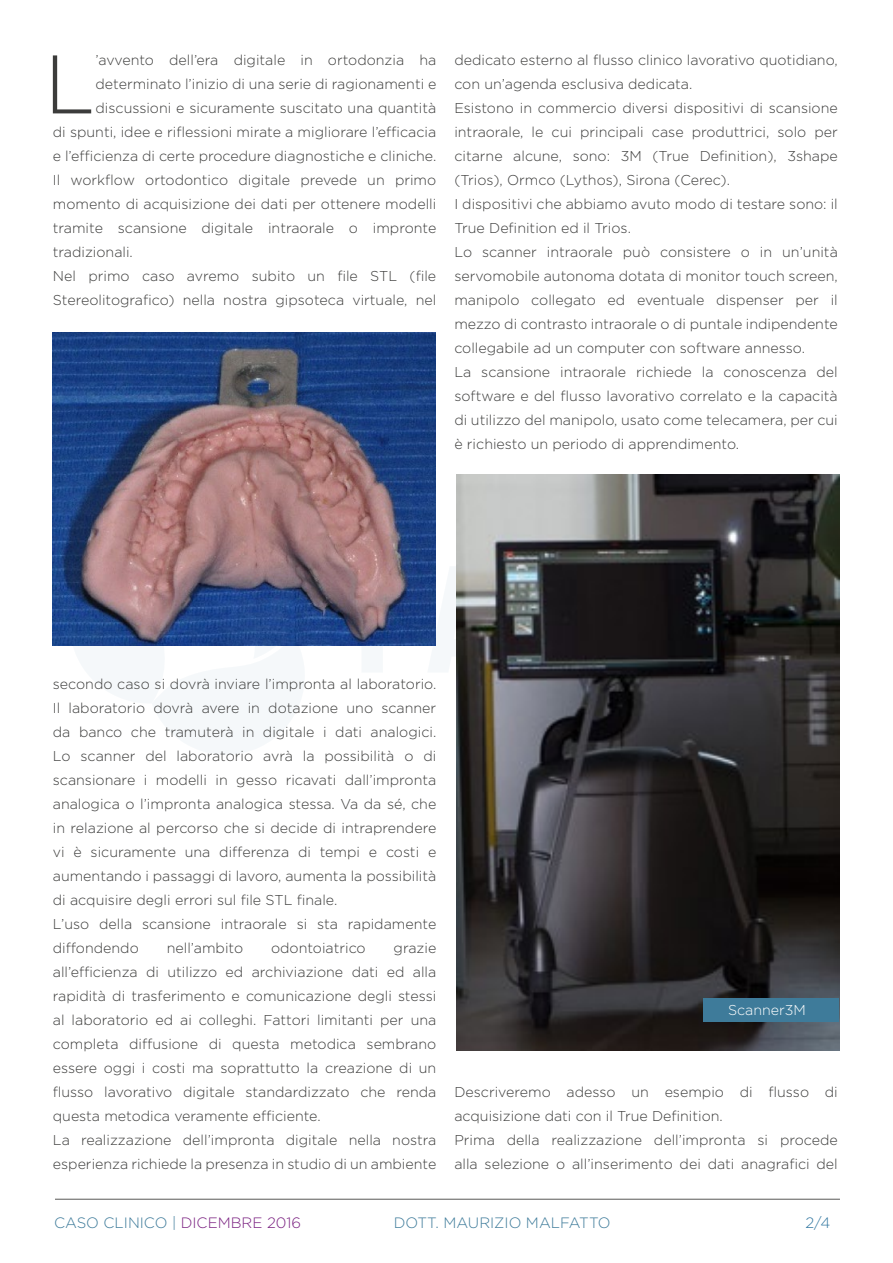
<style>
.page{position:relative;width:893px;height:1263px;background:#fff}
.page>*{position:absolute;margin:0;border:0;box-sizing:border-box;transform-origin:0 0}
.t1{font:300 82.8px "Gotham";color:#3c3c3b}
.t2{font:300 15px "Gotham";color:#3e7b9a}
.t3{font:300 15px "Gotham";color:#3378a1}
.t4{font:300 14.25px/24px "Gotham";color:#3c3c3b}
.t5{font:300 14.25px "Gotham";color:#fff}
.s1{color:#7a2181}
</style>
<div class="page">
<hr style="left:55px;top:1199px;width:785px;height:1px;background:#575756">
<svg style="left:456px;top:566px;width:1px;height:107px"></svg>
<img style="left:53px;top:333px;width:383px;height:313px">
<img style="left:457px;top:475px;width:382px;height:575px">
<div style="left:704px;top:998px;width:135px;height:24px;background:#3e7b9a"></div>
<h1 class="t1" style="left:44px;top:32px;width:53px">L</h1>
<p class="t4" style="left:96px;top:48px;width:342px">’avvento dell’era digitale in ortodonzia ha</p>
<p class="t4" style="left:96px;top:72px;width:342px">determinato l’inizio di una serie di ragionamenti e</p>
<p class="t4" style="left:96px;top:96px;width:342px">discussioni e sicuramente suscitato una quantità</p>
<p class="t4" style="left:53px;top:120px;width:385px">di spunti, idee e riflessioni mirate a migliorare l’efficacia</p>
<p class="t4" style="left:53px;top:144px;width:385px">e l’efficienza di certe procedure diagnostiche e cliniche.</p>
<p class="t4" style="left:53px;top:168px;width:385px">Il workflow ortodontico digitale prevede un primo</p>
<p class="t4" style="left:53px;top:192px;width:385px">momento di acquisizione dei dati per ottenere modelli</p>
<p class="t4" style="left:53px;top:216px;width:385px">tramite scansione digitale intraorale o impronte</p>
<p class="t4" style="left:53px;top:240px;width:82px">tradizionali.</p>
<p class="t4" style="left:53px;top:264px;width:385px">Nel primo caso avremo subito un file STL (file</p>
<p class="t4" style="left:53px;top:288px;width:385px">Stereolitografico) nella nostra gipsoteca virtuale, nel</p>
<p class="t4" style="left:454px;top:48px;width:385px">dedicato esterno al flusso clinico lavorativo quotidiano, con un’agenda esclusiva dedicata.<br>Esistono in commercio diversi dispositivi di scansione intraorale, le cui principali case produttrici, solo per citarne alcune, sono: 3M (True Definition), 3shape (Trios), Ormco (Lythos), Sirona (Cerec).<br>I dispositivi che abbiamo avuto modo di testare sono: il True Definition ed il Trios.<br>Lo scanner intraorale può consistere o in un’unità servomobile autonoma dotata di monitor touch screen, manipolo collegato ed eventuale dispenser per il mezzo di contrasto intraorale o di puntale indipendente collegabile ad un computer con software annesso.<br>La scansione intraorale richiede la conoscenza del software e del flusso lavorativo correlato e la capacità di utilizzo del manipolo, usato come telecamera, per cui è richiesto un periodo di apprendimento.</p>
<p class="t4" style="left:53px;top:672px;width:385px">secondo caso si dovrà inviare l’impronta al laboratorio.<br>Il laboratorio dovrà avere in dotazione uno scanner da banco che tramuterà in digitale i dati analogici.<br>Lo scanner del laboratorio avrà la possibilità o di scansionare i modelli in gesso ricavati dall’impronta analogica o l’impronta analogica stessa. Va da sé, che in relazione al percorso che si decide di intraprendere vi è sicuramente una differenza di tempi e costi e aumentando i passaggi di lavoro, aumenta la possibilità di acquisire degli errori sul file STL finale.<br>L’uso della scansione intraorale si sta rapidamente diffondendo</p>
<p class="t4" style="left:167px;top:936px;width:78px">nell’ambito</p>
<p class="t4" style="left:271px;top:936px;width:96px">odontoiatrico</p>
<p class="t4" style="left:53px;top:936px;width:385px;text-indent:341px">grazie all’efficienza di utilizzo ed archiviazione dati ed alla rapidità di trasferimento e comunicazione degli stessi al laboratorio ed ai colleghi. Fattori limitanti per una completa diffusione di questa metodica sembrano essere oggi i costi ma soprattutto la creazione di un flusso lavorativo digitale standardizzato che renda questa metodica veramente efficiente.<br>La realizzazione dell’impronta digitale nella nostra esperienza richiede la presenza in studio di un ambiente</p>
<p class="t5" style="left:728px;top:1001px;width:79px">Scanner3M</p>
<p class="t4" style="left:454px;top:1080px;width:385px">Descriveremo adesso un esempio di flusso di acquisizione dati con il True Definition.<br>Prima della realizzazione dell’impronta si procede alla selezione o all’inserimento dei dati anagrafici del</p>
<p class="t2" style="left:54px;top:1213px;width:249px">CASO CLINICO | <span class="s1">DICEMBRE 2016</span></p>
<p class="t2" style="left:394px;top:1213px;width:218px">DOTT. MAURIZIO MALFATTO</p>
<p class="t3" style="left:805px;top:1213px;width:26px">2/4</p>
</div>
